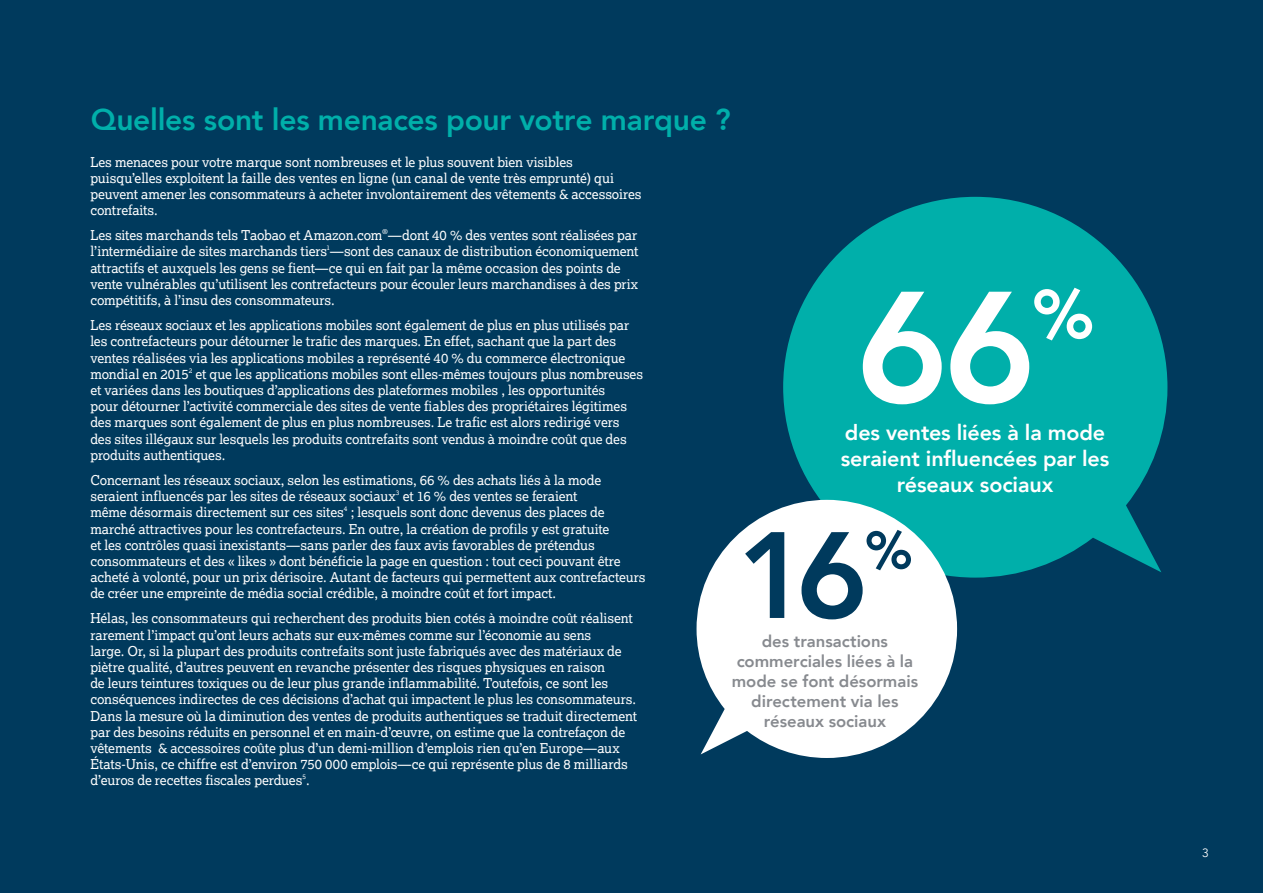
<style>
.page{position:relative;width:1263px;height:893px;background:#003a5d}
.page>*{position:absolute;margin:0;border:0;box-sizing:border-box;transform-origin:0 0}
.t1{font:800 156.45px "Avenir";color:#fff}
.t2{font:800 121.2px "Avenir";color:#003a5d}
.t3{font:800 68.4px "Avenir";color:#fff}
.t4{font:800 52.5px "Avenir";color:#003a5d}
.t5{font:800 30px "Avenir";letter-spacing:-.01em;color:#00afaa}
.t6{font:800 21.45px/25.8px "Avenir";letter-spacing:-.005em;color:#fff;text-align:center}
.t7{font:800 16.65px/20px "Avenir";color:#878a8f;text-align:center}
.t8{font:13.5px/16.2px "Lexia";letter-spacing:-.01em;color:#fff}
.t9{font:12px "Avenir";color:#fff}
.t10{font:6.6px "Lexia";color:#fff}
</style>
<div class="page">
<svg style="left:783px;top:197px;width:384px;height:381px;fill:#00afaa"></svg>
<svg style="left:696px;top:500px;width:261px;height:258px;background:#cadce1"></svg>
<h3 class="t5" style="left:91px;top:96px;width:641px">Quelles sont les menaces pour votre marque ?</h3>
<p class="t8" style="left:90px;top:153px;width:553px">Les menaces pour votre marque sont nombreuses et le plus souvent bien visibles puisqu’elles exploitent la faille des ventes en ligne (un canal de vente très emprunté) qui peuvent amener les consommateurs à acheter involontairement des vêtements &amp; accessoires contrefaits.</p>
<p class="t8" style="left:90px;top:227px;width:548px">Les sites marchands tels Taobao et Amazon.com —dont 40 % des ventes sont réalisées par</p>
<p class="t10" style="left:382px;top:227px;width:7px">®</p>
<p class="t8" style="left:90px;top:243px;width:550px">l’intermédiaire de sites marchands tiers —sont des canaux de distribution économiquement</p>
<p class="t10" style="left:327px;top:244px;width:5px">1</p>
<p class="t8" style="left:90px;top:259px;width:549px">attractifs et auxquels les gens se fient—ce qui en fait par la même occasion des points de vente vulnérables qu’utilisent les contrefacteurs pour écouler leurs marchandises à des prix compétitifs, à l’insu des consommateurs.</p>
<p class="t8" style="left:90px;top:317px;width:540px">Les réseaux sociaux et les applications mobiles sont également de plus en plus utilisés par les contrefacteurs pour détourner le trafic des marques. En effet, sachant que la part des ventes réalisées via les applications mobiles a représenté 40 % du commerce électronique mondial en 2015</p>
<p class="t10" style="left:189px;top:366px;width:5px">2</p>
<p class="t8" style="left:90px;top:365px;width:554px;text-indent:105px">et que les applications mobiles sont elles-mêmes toujours plus nombreuses et variées dans les boutiques d’applications des plateformes mobiles , les opportunités<br>pour détourner l’activité commerciale des sites de vente fiables des propriétaires légitimes des marques sont également de plus en plus nombreuses. Le trafic est alors redirigé vers des sites illégaux sur lesquels les produits contrefaits sont vendus à moindre coût que des produits authentiques.</p>
<p class="t8" style="left:90px;top:472px;width:512px">Concernant les réseaux sociaux, selon les estimations, 66 % des achats liés à la mode seraient influencés par les sites de réseaux sociaux</p>
<p class="t10" style="left:396px;top:488px;width:5px">3</p>
<p class="t8" style="left:403px;top:488px;width:176px">et 16 % des ventes se feraient</p>
<h1 class="t1" style="left:856px;top:226px;width:182px">66</h1>
<h3 class="t3" style="left:1032px;top:261px;width:63px">%</h3>
<h3 class="t6" style="left:841px;top:420px;width:270px">des ventes liées à la mode seraient influencées par les réseaux sociaux</h3>
<p class="t8" style="left:90px;top:504px;width:255px">même désormais directement sur ces sites</p>
<p class="t10" style="left:344px;top:505px;width:5px">4</p>
<p class="t8" style="left:90px;top:504px;width:557px;text-indent:260px">; lesquels sont donc devenus des places de marché attractives pour les contrefacteurs. En outre, la création de profils y est gratuite<br>et les contrôles quasi inexistants—sans parler des faux avis favorables de prétendus consommateurs et des « likes » dont bénéficie la page en question : tout ceci pouvant être acheté à volonté, pour un prix dérisoire. Autant de facteurs qui permettent aux contrefacteurs de créer une empreinte de média social crédible, à moindre coût et fort impact.</p>
<p class="t8" style="left:90px;top:610px;width:548px">Hélas, les consommateurs qui recherchent des produits bien cotés à moindre coût réalisent rarement l’impact qu’ont leurs achats sur eux-mêmes comme sur l’économie au sens<br>large. Or, si la plupart des produits contrefaits sont juste fabriqués avec des matériaux de piètre qualité, d’autres peuvent en revanche présenter des risques physiques en raison<br>de leurs teintures toxiques ou de leur plus grande inflammabilité. Toutefois, ce sont les conséquences indirectes de ces décisions d’achat qui impactent le plus les consommateurs.<br>Dans la mesure où la diminution des ventes de produits authentiques se traduit directement par des besoins réduits en personnel et en main-d’œuvre, on estime que la contrefaçon de vêtements &amp; accessoires coûte plus d’un demi-million d’emplois rien qu’en Europe—aux États-Unis, ce chiffre est d’environ 750 000 emplois—ce qui représente plus de 8 milliards d’euros de recettes fiscales perdues .</p>
<p class="t10" style="left:302px;top:773px;width:5px">5</p>
<h2 class="t2" style="left:737px;top:481px;width:132px">16</h2>
<h3 class="t4" style="left:865px;top:510px;width:49px">%</h3>
<p class="t7" style="left:732px;top:631px;width:188px">des transactions commerciales liées à la mode se font désormais directement via les réseaux sociaux</p>
<p class="t9" style="left:1202px;top:845px;width:8px">3</p>
</div>
